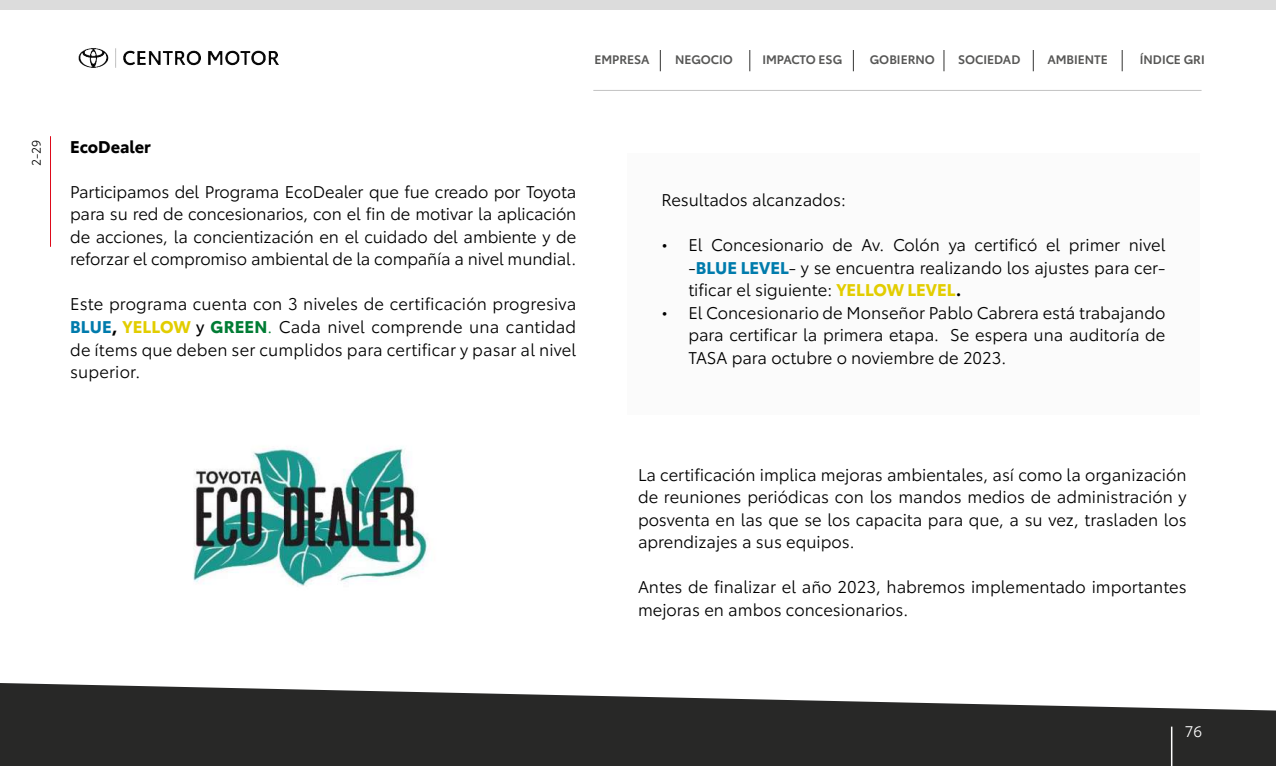
<style>
.page{position:relative;width:1276px;height:766px;background:#fff}
.page>*{position:absolute;margin:0;border:0;box-sizing:border-box;transform-origin:0 0}
.t1{font:16.5px/22.5px "Toyota Type";color:#000;text-align:justify}
.t2{font:700 16.5px "Toyota Type";color:#000}
.t3{font:15px "Toyota Type";color:#fff}
.t4{font:600 12px "Toyota Type";color:#575756}
.t5{font:12px "Toyota Type";color:#000}
.s1{font-weight:700;color:#007bac}
.s2{font-weight:700}
.s3{font-weight:700;color:#e2cd00}
.s4{font-style:inherit}
.s5{font-weight:700;color:#007c34}
.s6{color:#007c34}
</style>
<div class="page">
<img style="left:78px;top:48px;width:201px;height:20px">
<svg style="left:0;top:683px;width:1276px;height:82px;fill:#282827"></svg>
<svg style="left:660px;top:50px;width:1px;height:21px"></svg>
<svg style="left:749px;top:50px;width:1px;height:21px"></svg>
<svg style="left:853px;top:50px;width:1px;height:21px"></svg>
<svg style="left:943px;top:50px;width:1px;height:21px"></svg>
<svg style="left:1033px;top:50px;width:1px;height:21px"></svg>
<svg style="left:1122px;top:50px;width:1px;height:21px"></svg>
<hr style="left:1171px;top:726px;width:1px;height:39px;background:#fff">
<div style="left:0;top:0;width:1276px;height:10px;background:#dcdcdc"></div>
<hr style="left:593px;top:90px;width:608px;height:1px;background:#c2c2c2">
<div style="left:627px;top:153px;width:572px;height:262px;background:#fbfbfb"></div>
<hr style="left:50px;top:136px;width:1px;height:111px;background:#de0a1a">
<img style="left:193px;top:446px;width:235px;height:140px">
<p class="t4" style="left:594px;top:51px;width:57px">EMPRESA</p>
<p class="t4" style="left:675px;top:51px;width:59px">NEGOCIO</p>
<p class="t4" style="left:762px;top:51px;width:81px">IMPACTO ESG</p>
<p class="t4" style="left:870px;top:51px;width:67px">GOBIERNO</p>
<p class="t4" style="left:958px;top:51px;width:64px">SOCIEDAD</p>
<p class="t4" style="left:1047px;top:51px;width:62px">AMBIENTE</p>
<p class="t4" style="left:1140px;top:51px;width:66px">ÍNDICE GRI</p>
<p class="t5" style="left:28px;top:166px;width:28px;rotate:-90deg">2-29</p>
<p class="t2" style="left:70px;top:134px;width:82px">EcoDealer</p>
<p class="t1" style="left:70px;top:179px;width:507px">Participamos del Programa EcoDealer que fue creado por Toyota para su red de concesionarios, con el fin de motivar la aplicación de acciones, la concientización en el cuidado del ambiente y de reforzar el compromiso ambiental de la compañía a nivel mundial.</p>
<p class="t1" style="left:70px;top:292px;width:508px">Este programa cuenta con 3 niveles de certificación progresiva <span class="s1">BLUE</span><span class="s2">,</span> <span class="s3">YELLOW</span> <span class="s4">y</span> <span class="s5">GREEN</span><span class="s6">.</span> Cada nivel comprende una cantidad de ítems que deben ser cumplidos para certificar y pasar al nivel superior.</p>
<p class="t1" style="left:661px;top:188px;width:186px">Resultados alcanzados:</p>
<p class="t1" style="left:688px;top:233px;width:478px;text-indent:-27px">• El Concesionario de Av. Colón ya certificó el primer nivel -<span class="s1">BLUE LEVEL</span>- y se encuentra realizando los ajustes para cer&shy;tificar el siguiente: <span class="s3">YELLOW LEVEL</span><span class="s2">.</span></p>
<p class="t1" style="left:688px;top:300px;width:478px;text-indent:-27px">• El Concesionario de Monseñor Pablo Cabrera está trabajando para certificar la primera etapa. Se espera una auditoría de TASA para octubre o noviembre de 2023.</p>
<p class="t1" style="left:638px;top:462px;width:550px">La certificación implica mejoras ambientales, así como la organización de reuniones periódicas con los mandos medios de administración y posventa en las que se los capacita para que, a su vez, trasladen los aprendizajes a sus equipos.</p>
<p class="t1" style="left:638px;top:574px;width:550px">Antes de finalizar el año 2023, habremos implementado importantes mejoras en ambos concesionarios.</p>
<p class="t3" style="left:1184px;top:720px;width:19px">76</p>
</div>
